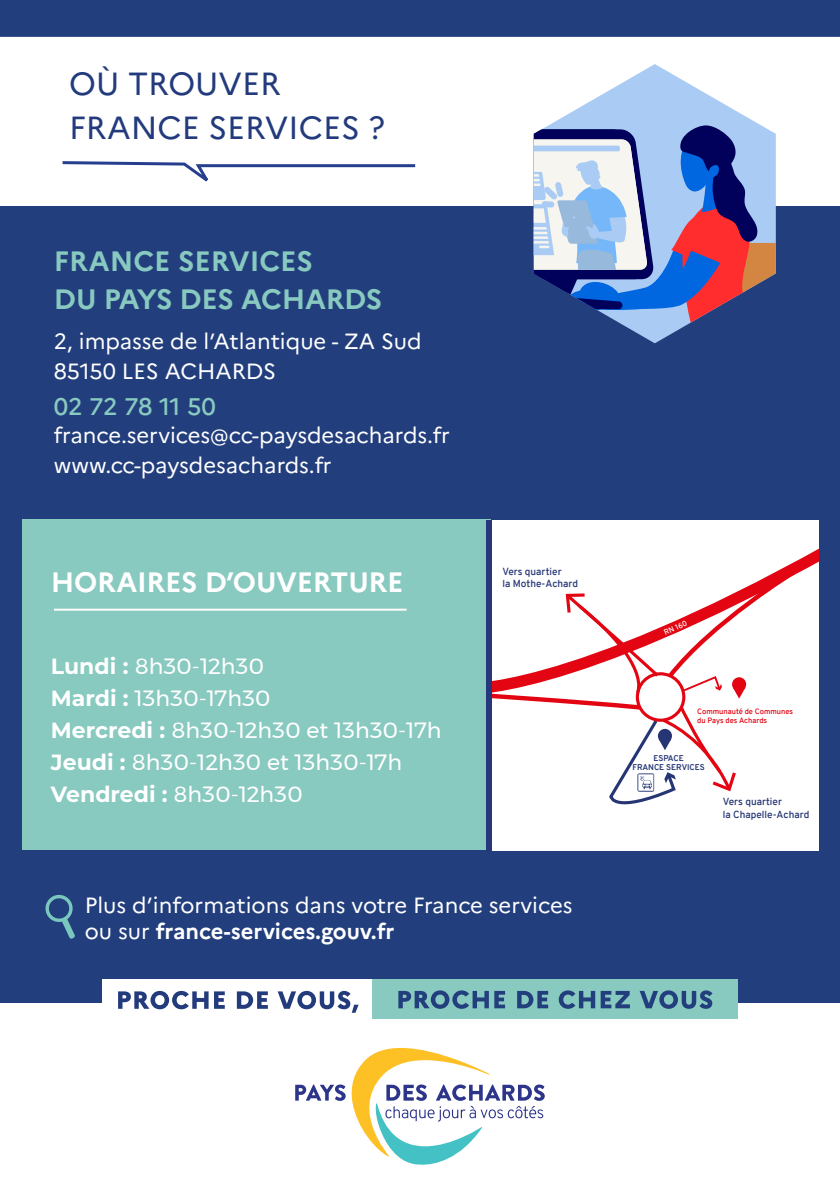
<style>
.page{position:relative;width:840px;height:1191px;background:#fff}
.page>*{position:absolute;margin:0;border:0;box-sizing:border-box;transform-origin:0 0}
.t1{font:32px "Marianne";color:#233b7d}
.t2{font:700 28px "Marianne";letter-spacing:-.005em;color:#88c9c0}
.t3{font:700 28px "Marianne";letter-spacing:-.01em;color:#fff}
.t4{font:500 24px "Marianne";letter-spacing:-.015em;color:#88c9c0}
.TXT_SOULIGNÉ_SANS{font:22px/26px "Marianne";color:#fff}
.t5{font:22px "Montserrat";color:#fff}
.t6{font:600 10px/12px "Overpass";color:#263675}
.t7{font:700 8.2px/9.8px "Overpass";color:#263675;text-align:center}
.t8{font:600 7.6px/9px "Overpass";color:#e30512}
.t9{font:600 7.6px "Overpass";color:#fff}
.s1{font-weight:700}
</style>
<div class="page">
<div style="left:0;top:206px;width:839px;height:796px;background:#223e7d"></div>
<svg style="left:45px;top:894px;width:30px;height:45px"></svg>
<svg style="left:62px;top:161px;width:354px;height:21px"></svg>
<svg style="left:295px;top:1048px;width:249px;height:116px"></svg>
<div style="left:372px;top:979px;width:365px;height:40px;background:#88c9c0"></div>
<svg style="left:398px;top:990px;width:90px;height:18px"></svg>
<svg style="left:494px;top:991px;width:10px;height:17px"></svg>
<svg style="left:517px;top:991px;width:31px;height:17px"></svg>
<svg style="left:558px;top:990px;width:71px;height:18px"></svg>
<svg style="left:639px;top:990px;width:73px;height:18px"></svg>
<div style="left:102px;top:979px;width:270px;height:40px;background:#fff"></div>
<svg style="left:118px;top:991px;width:90px;height:18px"></svg>
<svg style="left:214px;top:991px;width:11px;height:17px"></svg>
<svg style="left:237px;top:991px;width:31px;height:17px"></svg>
<svg style="left:277px;top:991px;width:81px;height:21px"></svg>
<div style="left:23px;top:519px;width:467px;height:330px;background:#88c9c0"></div>
<div style="left:490px;top:521px;width:328px;height:329px;background:#fff"></div>
<svg style="left:491px;top:544px;width:327px;height:29px"></svg>
<svg style="left:491px;top:567px;width:307px;height:247px"></svg>
<div style="left:485px;top:520px;width:6px;height:331px;background:#263879"></div>
<hr style="left:54px;top:608px;width:352px;height:2px;background:#fff">
<div style="left:0;top:0;width:839px;height:37px;background:#223e7d"></div>
<svg style="left:549px;top:64px;width:211px;height:61px"></svg>
<svg style="left:533px;top:125px;width:242px;height:218px"></svg>
<p class="t1" style="left:69px;top:64px;width:213px">OÙ TROUVER</p>
<p class="t1" style="left:69px;top:108px;width:317px">FRANCE SERVICES ?</p>
<p class="t2" style="left:54px;top:244px;width:260px">FRANCE SERVICES</p>
<p class="t2" style="left:54px;top:282px;width:329px">DU PAYS DES ACHARDS</p>
<p class="TXT_SOULIGNÉ_SANS" style="left:54px;top:326px;width:369px;line-height:30px">2, impasse de l’Atlantique - ZA Sud<br>85150 LES ACHARDS</p>
<p class="t4" style="left:54px;top:391px;width:163px">02 72 78 11 50</p>
<p class="TXT_SOULIGNÉ_SANS" style="left:54px;top:422px;width:397px">france.services@cc-paysdesachards.fr</p>
<p class="TXT_SOULIGNÉ_SANS" style="left:54px;top:452px;width:279px">www.cc-paysdesachards.fr</p>
<p class="t3" style="left:51px;top:565px;width:354px">HORAIRES D’OUVERTURE</p>
<p class="t5" style="left:51px;top:649px;width:214px"><span class="s1">Lundi :</span> 8h30-12h30</p>
<p class="t5" style="left:51px;top:681px;width:221px"><span class="s1">Mardi :</span> 13h30-17h30</p>
<p class="t5" style="left:51px;top:713px;width:392px"><span class="s1">Mercredi :</span> 8h30-12h30 et 13h30-17h</p>
<p class="t5" style="left:51px;top:745px;width:352px"><span class="s1">Jeudi :</span> 8h30-12h30 et 13h30-17h</p>
<p class="t5" style="left:51px;top:777px;width:253px"><span class="s1">Vendredi :</span> 8h30-12h30</p>
<p class="t6" style="left:502px;top:565px;width:77px">Vers quartier<br>la Mothe-Achard</p>
<p class="TXT_SOULIGNÉ_SANS" style="left:85px;top:892px;width:489px">Plus d’informations dans votre France services ou sur <span class="s1">france-services.gouv.fr</span></p>
<p class="t9" style="left:661px;top:627px;width:26px;rotate:-25deg">RN 160</p>
<p class="t8" style="left:697px;top:707px;width:97px">Communauté de Communes du Pays des Achards</p>
<p class="t7" style="left:632px;top:753px;width:74px">ESPACE<br>FRANCE SERVICES</p>
<p class="t6" style="left:722px;top:796px;width:88px">Vers quartier<br>la Chapelle-Achard</p>
</div>
